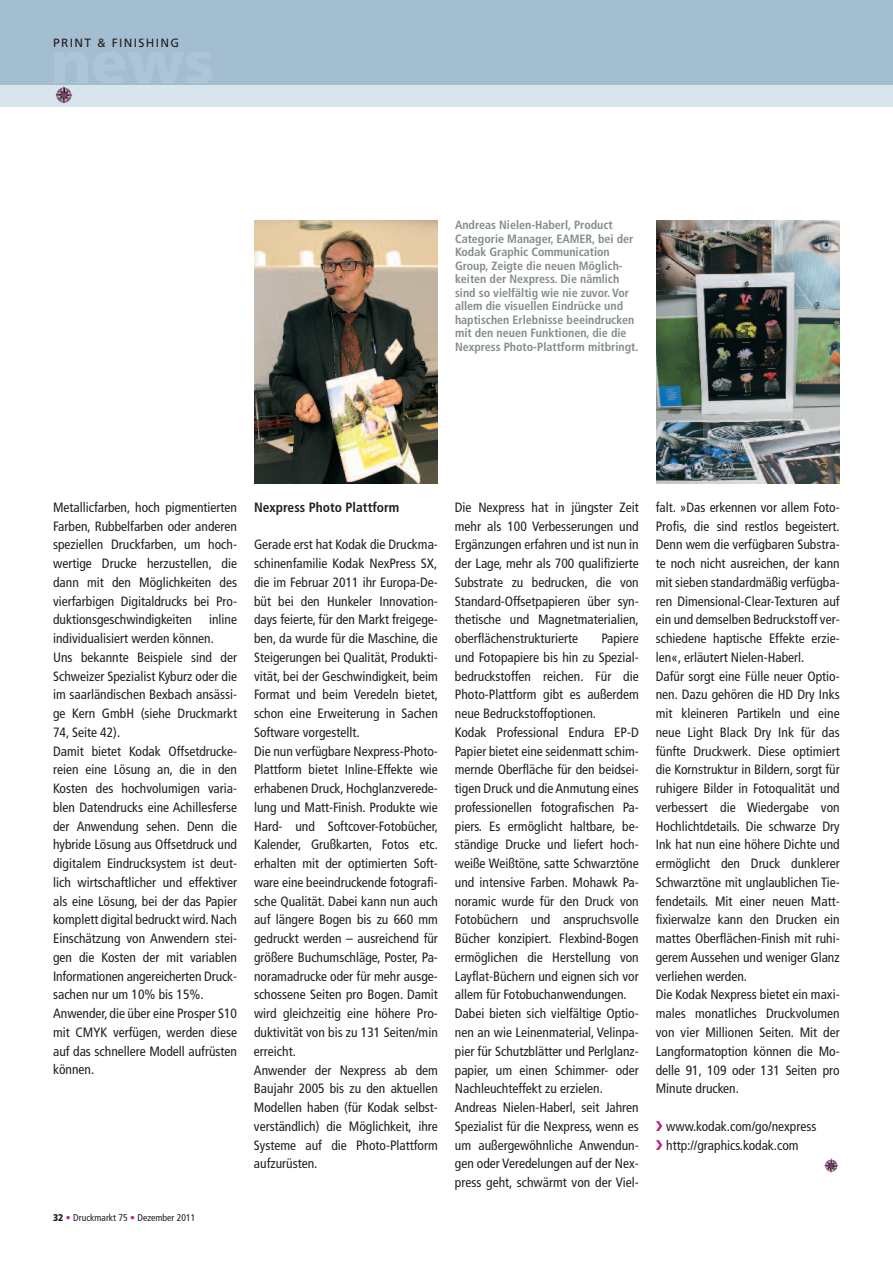
<style>
.page{position:relative;width:893px;height:1263px;background:#fff}
.page>*{position:absolute;margin:0;border:0;box-sizing:border-box;transform-origin:0 0}
.t1{font:condensed 13.5px/18.8px "Frutiger";color:#231f20}
.t2{font:700 condensed 13.5px "Frutiger";color:#231f20}
.t3{font:700 condensed 12px/13.5px "Frutiger";color:#838c8e}
.t4{font:12px "Frutiger";letter-spacing:.11em;color:#231f20}
.t5{font:condensed 9.75px "Frutiger";color:#231f20}
.s1{font-weight:900}
.s2{font-weight:700;color:#c61882}
.s3{color:#c61882}
</style>
<div class="page">
<svg style="left:824px;top:1158px;width:13px;height:15px"></svg>
<svg style="left:832px;top:1159px;width:7px;height:10px"></svg>
<img style="left:254px;top:220px;width:184px;height:264px">
<div style="left:0;top:0;width:893px;height:85px;background:#a4bed1"></div>
<div style="left:0;top:85px;width:893px;height:21px;background:#d9e5ed"></div>
<svg style="left:64px;top:88px;width:9px;height:12px"></svg>
<img style="left:656px;top:220px;width:184px;height:264px">
<p class="t4" style="left:53px;top:38px;width:128px">PRINT &amp; FINISHING</p>
<p class="t3" style="left:455px;top:219px;width:185px">Andreas Nielen-Haberl, Product Categorie Manager, EAMER, bei der Kodak Graphic Communication Group, Zeigte die neuen Möglich&shy;keiten der Nexpress. Die nämlich sind so vielfältig wie nie zuvor. Vor allem die visuellen Eindrücke und haptischen Erlebnisse beeindrucken mit den neuen Funktionen, die die Nexpress Photo-Plattform mitbringt.</p>
<p class="t1" style="left:53px;top:499px;width:185px;text-align:justify">Metallicfarben, hoch pigmentierten Farben, Rubbelfarben oder anderen speziellen Druckfarben, um hoch&shy;wertige Drucke herzustellen, die dann mit den Möglichkeiten des vierfarbigen Digitaldrucks bei Pro&shy;duktionsgeschwindigkeiten</p>
<p class="t1" style="left:53px;top:611px;width:185px;text-indent:156px">inline individualisiert werden können.<br>Uns bekannte Beispiele sind der<br>Schweizer Spezialist Kyburz oder die im saarländischen Bexbach ansässi&shy;ge Kern GmbH (siehe Druckmarkt<br>74, Seite 42).<br>Damit bietet Kodak Offsetdrucke&shy;reien eine Lösung an, die in den<br>Kosten des hochvolumigen varia&shy;blen Datendrucks eine Achillesferse der Anwendung sehen. Denn die hybride Lösung aus Offsetdruck und digitalem Eindrucksystem ist deut&shy;lich wirtschaftlicher und effektiver als eine Lösung, bei der das Papier komplett digital bedruckt wird.Nach<br>Einschätzung von Anwendern stei&shy;gen die Kosten der mit variablen<br>Informationen angereicherten Druck&shy;sachen nur um 10% bis 15%.<br>Anwender, die über eine Prosper S10 mit CMYK verfügen, werden diese auf das schnellere Modell aufrüsten können.</p>
<p class="t2" style="left:254px;top:502px;width:147px">Nexpress Photo Plattform</p>
<p class="t1" style="left:254px;top:536px;width:185px">Gerade erst hat Kodak die Druckma&shy;schinenfamilie Kodak NexPress SX, die im Februar 2011 ihr Europa-De&shy;büt bei den Hunkeler Innovation&shy;days feierte, für den Markt freigege&shy;ben, da wurde für die Maschine, die Steigerungen bei Qualität, Produkti&shy;vität, bei der Geschwindigkeit, beim Format und beim Veredeln bietet, schon eine Erweiterung in Sachen Software vorgestellt.<br>Die nun verfügbare Nexpress-Photo-Plattform bietet Inline-Effekte wie erhabenen Druck, Hochglanzverede&shy;lung und Matt-Finish. Produkte wie Hard- und Softcover-Fotobücher, Kalender, Grußkarten, Fotos etc. erhalten mit der optimierten Soft&shy;ware eine beeindruckende fotografi&shy;sche Qualität. Dabei kann nun auch auf längere Bogen bis zu 660 mm gedruckt werden – ausreichend für größere Buchumschläge, Poster, Pa&shy;noramadrucke oder für mehr ausge&shy;schossene Seiten pro Bogen. Damit wird gleichzeitig eine höhere Pro&shy;duktivität von bis zu 131 Seiten/min erreicht.<br>Anwender der Nexpress ab dem Baujahr 2005 bis zu den aktuellen Modellen haben (für Kodak selbst&shy;verständlich) die Möglichkeit, ihre Systeme auf die Photo-Plattform aufzurüsten.</p>
<p class="t5" style="left:53px;top:1214px;width:144px"><span class="s1">32</span> <span class="s2">•</span> Druckmarkt 75 <span class="s3">•</span> Dezember 2011</p>
<p class="t1" style="left:455px;top:499px;width:185px;text-align:justify">Die Nexpress hat in jüngster Zeit mehr als 100 Verbesserungen und Ergänzungen erfahren und ist nun in der Lage, mehr als 700 qualifizierte Substrate zu bedrucken, die von Standard-Offsetpapieren über syn&shy;thetische und Magnetmaterialien, oberflächenstrukturierte</p>
<p class="t1" style="left:455px;top:630px;width:185px;text-indent:146px">Papiere und Fotopapiere bis hin zu Spezial&shy;bedruckstoffen reichen. Für die Photo-Plattform gibt es außerdem neue Bedruckstoffoptionen.<br>Kodak Professional Endura EP-D Papier bietet eine seidenmatt schim&shy;mernde Oberfläche für den beidsei&shy;tigen Druck und die Anmutung eines professionellen fotografischen Pa&shy;piers. Es ermöglicht haltbare, be&shy;ständige Drucke und liefert hoch&shy;weiße Weißtöne, satte Schwarztöne und intensive Farben. Mohawk Pa&shy;noramic wurde für den Druck von Fotobüchern und anspruchsvolle Bücher konzipiert. Flexbind-Bogen ermöglichen die Herstellung von Layflat-Büchern und eignen sich vor allem für Fotobuchanwendungen.<br>Dabei bieten sich vielfältige Optio&shy;nen an wie Leinenmaterial, Velinpa&shy;pier für Schutzblätter und Perlglanz&shy;papier, um einen Schimmer- oder Nachleuchteffekt zu erzielen.<br>Andreas Nielen-Haberl, seit Jahren Spezialist für die Nexpress, wenn es um außergewöhnliche Anwendun&shy;gen oder Veredelungen auf der Nex&shy;press geht, schwärmt von der Viel-</p>
<p class="t1" style="left:656px;top:499px;width:185px">falt. »Das erkennen vor allem Foto-Profis, die sind restlos begeistert.<br>Denn wem die verfügbaren Substra&shy;te noch nicht ausreichen, der kann mit sieben standardmäßig verfügba&shy;ren Dimensional-Clear-Texturen auf ein und demselben Bedruckstoff ver&shy;schiedene haptische Effekte erzie&shy;len«, erläutert Nielen-Haberl.<br>Dafür sorgt eine Fülle neuer Optio&shy;nen. Dazu gehören die HD Dry Inks mit kleineren Partikeln und eine neue Light Black Dry Ink für das fünfte Druckwerk. Diese optimiert die Kornstruktur in Bildern, sorgt für ruhigere Bilder in Fotoqualität und verbessert die Wiedergabe von Hochlichtdetails. Die schwarze Dry Ink hat nun eine höhere Dichte und ermöglicht den Druck dunklerer Schwarztöne mit unglaublichen Tie&shy;fendetails. Mit einer neuen Matt&shy;fixierwalze kann den Drucken ein mattes Oberflächen-Finish mit ruhi&shy;gerem Aussehen und weniger Glanz verliehen werden.<br>Die Kodak Nexpress bietet ein maxi&shy;males monatliches Druckvolumen von vier Millionen Seiten. Mit der Langformatoption können die Mo&shy;delle 91, 109 oder 131 Seiten pro Minute drucken.</p>
<p class="t1" style="left:666px;top:1118px;width:152px">www.kodak.com/go/nexpress http://graphics.kodak.com</p>
</div>
